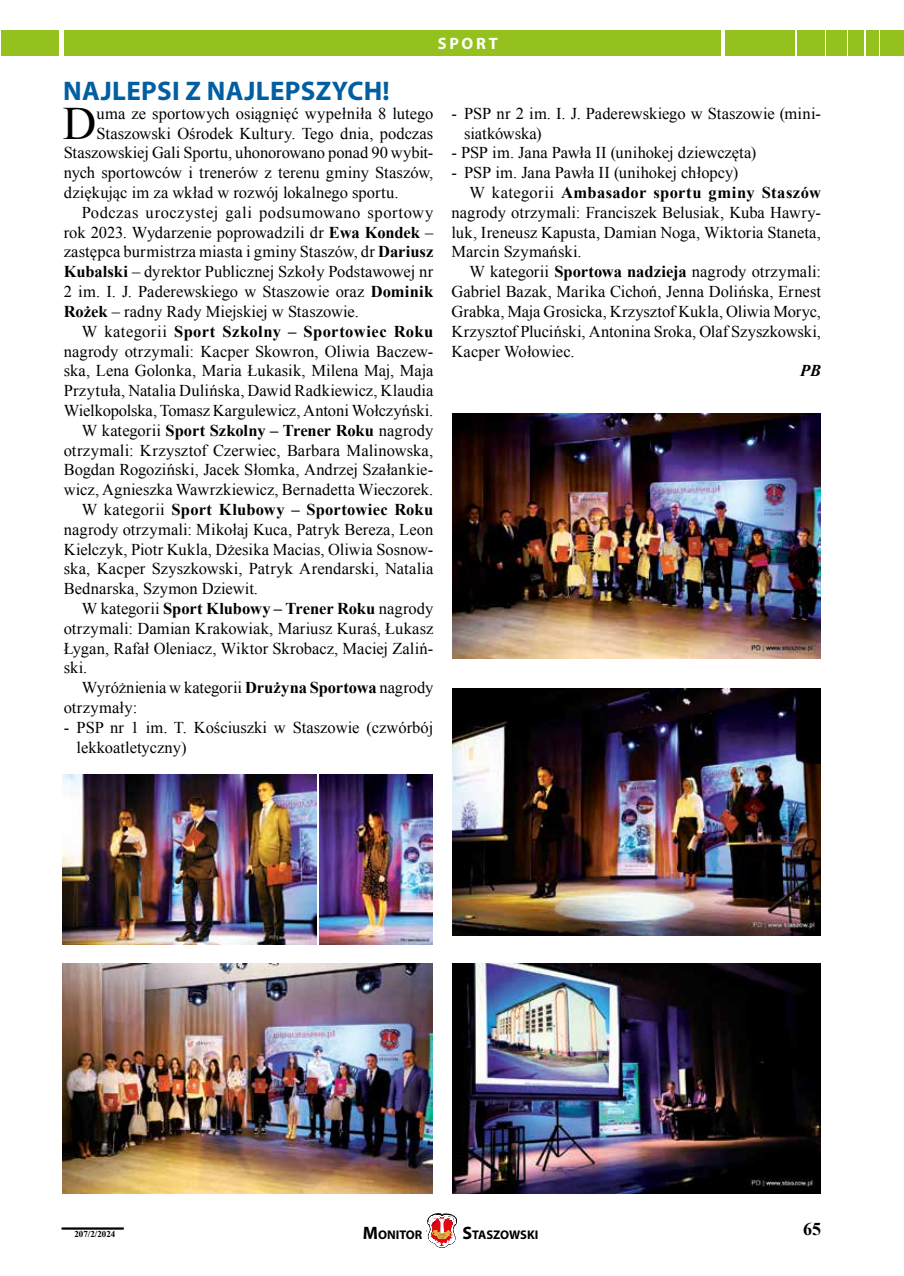
<style>
.page{position:relative;width:904px;height:1276px;background:#fff}
.page>*{position:absolute;margin:0;border:0;box-sizing:border-box;transform-origin:0 0}
.t1{font:46.35px "Times New Roman";color:#000}
.t2{font:700 27px "Myriad Pro";letter-spacing:.015em;color:#005ea1}
.t3{font:700 18px "Times New Roman";color:#000}
.t4{font:16.5px/19.8px "Times New Roman";color:#000}
.t5{font:700 16.5px "Times New Roman";letter-spacing:.015em;color:#000}
.t6{font:700 16.5px "Times New Roman";letter-spacing:-.005em;color:#000}
.t7{font:16.5px "Times New Roman";letter-spacing:.03em;color:#000}
.t8{font:16.5px "Times New Roman";letter-spacing:.02em;color:#000}
.t9{font:700 16.5px "Myriad Pro";letter-spacing:.165em;color:#fff}
.t10{font:italic 700 16.5px "Times New Roman";color:#000}
.t11{font:700 12.6px "Myriad Pro";color:#000}
.t12{font:700 9px "Times New Roman";color:#000}
.s1{font-weight:700}
.s2{font-weight:400}
.s3{font-size:18px}
</style>
<div class="page">
<img style="left:452px;top:688px;width:368px;height:247px">
<img style="left:452px;top:413px;width:368px;height:245px">
<img style="left:62px;top:774px;width:254px;height:170px">
<img style="left:452px;top:963px;width:368px;height:230px">
<img style="left:319px;top:774px;width:113px;height:170px">
<img style="left:63px;top:963px;width:369px;height:230px">
<svg style="left:427px;top:1213px;width:30px;height:34px"></svg>
<hr style="left:62px;top:1227px;width:62px;height:1px;background:#000">
<hr style="left:62px;top:1228px;width:62px;height:1px;background:#000">
<div style="left:65px;top:30px;width:656px;height:26px;background:#95c11f"></div>
<div style="left:880px;top:30px;width:24px;height:26px;background:#95c11f"></div>
<div style="left:866px;top:30px;width:12px;height:26px;background:#95c11f"></div>
<div style="left:848px;top:30px;width:16px;height:26px;background:#95c11f"></div>
<div style="left:725px;top:30px;width:69px;height:26px;background:#95c11f"></div>
<div style="left:2px;top:30px;width:57px;height:26px;background:#95c11f"></div>
<div style="left:826px;top:30px;width:20px;height:26px;background:#95c11f"></div>
<div style="left:796px;top:30px;width:28px;height:26px;background:#95c11f"></div>
<p class="t9" style="left:438px;top:33px;width:61px">SPORT</p>
<h2 class="t2" style="left:63px;top:73px;width:328px">NAJLEPSI Z NAJLEPSZYCH!</h2>
<h1 class="t1" style="left:63px;top:92px;width:35px">D</h1>
<p class="t4" style="left:96px;top:103px;width:338px">uma ze sportowych osiągnięć wypełniła 8 lutego</p>
<p class="t4" style="left:96px;top:123px;width:338px">Staszowski Ośrodek Kultury. Tego dnia, podczas</p>
<p class="t4" style="left:64px;top:143px;width:371px">Staszowskiej Gali Sportu, uhonorowano ponad 90 wybit-</p>
<p class="t4" style="left:64px;top:163px;width:371px">nych sportowców i trenerów z terenu gminy Staszów,</p>
<p class="t4" style="left:64px;top:182px;width:336px">dziękując im za wkład w rozwój lokalnego sportu.</p>
<p class="t7" style="left:82px;top:201px;width:353px">Podczas uroczystej gali podsumowano sportowy</p>
<p class="t4" style="left:64px;top:222px;width:371px">rok 2023. Wydarzenie poprowadzili dr <span class="s1">Ewa Kondek</span> –</p>
<p class="t4" style="left:64px;top:242px;width:371px">zastępca burmistrza miasta i gminy Staszów, dr <span class="s1">Dariusz</span></p>
<p class="t4" style="left:64px;top:262px;width:371px"><span class="s1">Kubalski</span> – dyrektor Publicznej Szkoły Podstawowej nr</p>
<p class="t4" style="left:64px;top:281px;width:371px">2 im. I. J. Paderewskiego w Staszowie oraz <span class="s1">Dominik</span></p>
<p class="t4" style="left:64px;top:301px;width:296px"><span class="s1">Rożek</span> – radny Rady Miejskiej w Staszowie.</p>
<p class="t5" style="left:82px;top:320px;width:353px"><span class="s2">W kategorii</span> Sport Szkolny – Sportowiec Roku</p>
<p class="t4" style="left:64px;top:341px;width:371px">nagrody otrzymali: Kacper Skowron, Oliwia Baczew-</p>
<p class="t4" style="left:64px;top:361px;width:371px">ska, Lena Golonka, Maria Łukasik, Milena Maj, Maja</p>
<p class="t4" style="left:64px;top:380px;width:371px">Przytuła, Natalia Dulińska, Dawid Radkiewicz, Klaudia</p>
<p class="t4" style="left:64px;top:400px;width:371px">Wielkopolska, Tomasz Kargulewicz, Antoni Wołczyński.</p>
<p class="t6" style="left:82px;top:419px;width:353px"><span class="s2">W kategorii</span> Sport Szkolny – Trener Roku <span class="s2">nagrody</span></p>
<p class="t4" style="left:64px;top:440px;width:371px">otrzymali: Krzysztof Czerwiec, Barbara Malinowska,</p>
<p class="t4" style="left:64px;top:460px;width:371px">Bogdan Rogoziński, Jacek Słomka, Andrzej Szałankie-</p>
<p class="t4" style="left:64px;top:479px;width:371px">wicz, Agnieszka Wawrzkiewicz, Bernadetta Wieczorek.</p>
<p class="t5" style="left:82px;top:498px;width:353px"><span class="s2">W kategorii</span> Sport Klubowy – Sportowiec Roku</p>
<p class="t4" style="left:64px;top:519px;width:371px">nagrody otrzymali: Mikołaj Kuca, Patryk Bereza, Leon</p>
<p class="t4" style="left:64px;top:539px;width:371px">Kielczyk, Piotr Kukla, Dżesika Macias, Oliwia Sosnow-</p>
<p class="t4" style="left:64px;top:559px;width:371px">ska, Kacper Szyszkowski, Patryk Arendarski, Natalia</p>
<p class="t4" style="left:64px;top:578px;width:196px">Bednarska, Szymon Dziewit.</p>
<p class="t6" style="left:82px;top:597px;width:353px"><span class="s2">W kategorii</span> Sport Klubowy – Trener Roku <span class="s2">nagrody</span></p>
<p class="t4" style="left:64px;top:618px;width:371px">otrzymali: Damian Krakowiak, Mariusz Kuraś, Łukasz</p>
<p class="t4" style="left:64px;top:638px;width:371px">Łygan, Rafał Oleniacz, Wiktor Skrobacz, Maciej Zaliń-</p>
<p class="t4" style="left:64px;top:658px;width:25px">ski.</p>
<p class="t4" style="left:82px;top:677px;width:353px">Wyróżnienia w kategorii <span class="s1">Drużyna Sportowa</span> nagrody</p>
<p class="t8" style="left:64px;top:696px;width:75px">otrzymały:</p>
<p class="t4" style="left:76px;top:717px;width:358px;text-indent:-13px">- PSP nr 1 im. T. Kościuszki w Staszowie (czwórbój lekkoatletyczny)</p>
<p class="t4" style="left:464px;top:103px;width:358px;text-indent:-13px">- PSP nr 2 im. I. J. Paderewskiego w Staszowie (mini&shy;siatkówska)</p>
<p class="t4" style="left:451px;top:143px;width:306px">- PSP im. Jana Pawła II (unihokej dziewczęta)</p>
<p class="t4" style="left:451px;top:163px;width:288px">- PSP im. Jana Pawła II (unihokej chłopcy)</p>
<p class="t5" style="left:469px;top:181px;width:353px"><span class="s2">W kategorii</span> Ambasador sportu gminy Staszów</p>
<p class="t4" style="left:451px;top:202px;width:371px">nagrody otrzymali: Franciszek Belusiak, Kuba Hawry-</p>
<p class="t4" style="left:451px;top:222px;width:371px">luk, Ireneusz Kapusta, Damian Noga, Wiktoria Staneta,</p>
<p class="t4" style="left:451px;top:242px;width:132px">Marcin Szymański.</p>
<p class="t4" style="left:469px;top:262px;width:353px">W kategorii <span class="s1">Sportowa nadzieja</span> nagrody otrzymali:</p>
<p class="t4" style="left:451px;top:281px;width:371px">Gabriel Bazak, Marika Cichoń, Jenna Dolińska, Ernest</p>
<p class="t4" style="left:451px;top:301px;width:371px">Grabka, Maja Grosicka, Krzysztof Kukla, Oliwia Moryc,</p>
<p class="t4" style="left:451px;top:321px;width:371px">Krzysztof Pluciński, Antonina Sroka, Olaf Szyszkowski,</p>
<p class="t4" style="left:451px;top:341px;width:125px">Kacper Wołowiec.</p>
<p class="t10" style="left:800px;top:359px;width:22px">PB</p>
<p class="t12" style="left:74px;top:1227px;width:43px">207/2/2024</p>
<p class="t11" style="left:363px;top:1226px;width:61px"><span class="s3">M</span>ONITOR</p>
<p class="t11" style="left:462px;top:1226px;width:77px"><span class="s3">S</span>TASZOWSKI</p>
<p class="t3" style="left:803px;top:1216px;width:19px">65</p>
</div>
